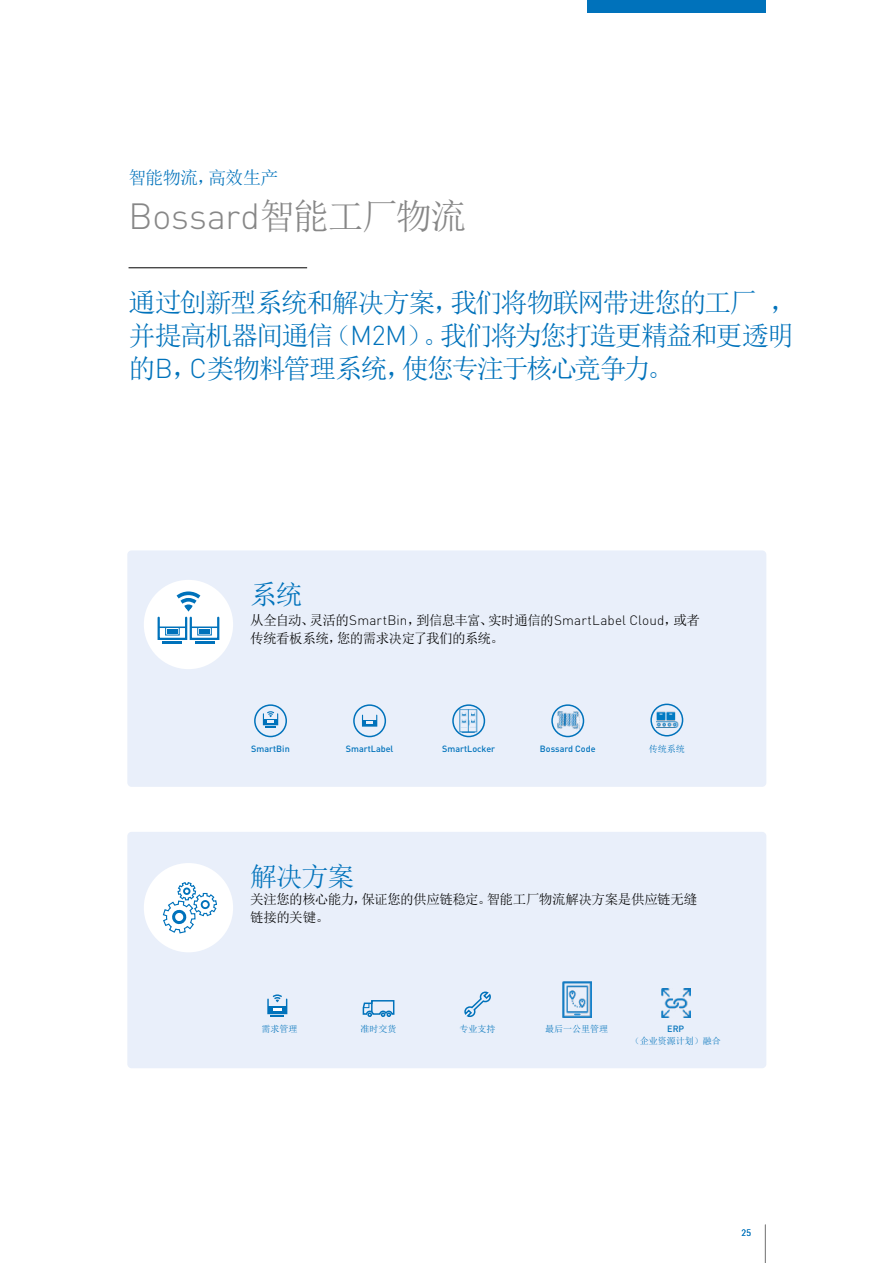
<style>
.page{position:relative;width:893px;height:1263px;background:#fff}
.page>*{position:absolute;margin:0;border:0;box-sizing:border-box;transform-origin:0 0}
.t1{font:300 36px "DINOT";color:#878787}
.t2{font:27px/33px "Sim Sun";letter-spacing:-.065em;color:#0072bb;text-align:justify}
.t3{font:18px "Sim Sun";letter-spacing:-.03em;color:#0072bb}
.t4{font:13.5px/18px "Sim Sun";letter-spacing:-.04em;color:#000}
.t5{font:500 9px "DINOT";color:#0072bb}
.t6{font:9px "Sim Sun";color:#0072bb}
.t7{font:300 9px "DINOT";color:#0072bb}
.s1{font-family:"Sim Sun";font-weight:400}
.s2{font-family:"DINOT";font-weight:300}
</style>
<div class="page">
<div style="left:587px;top:0;width:178px;height:13px;background:#0072bb"></div>
<hr style="left:765px;top:1225px;width:1px;height:38px;background:#878787">
<div style="left:127px;top:550px;width:639px;height:237px;background:#e9effa;border-radius:4px"></div>
<div style="left:127px;top:832px;width:639px;height:236px;background:#e9effa;border-radius:4px"></div>
<div style="left:144px;top:580px;width:89px;height:89px;background:#fff;border-radius:50%"></div>
<div style="left:158px;top:617px;width:29px;height:23px;border:2px solid #0072bb"></div>
<svg style="left:163px;top:641px;width:19px;height:2px"></svg>
<hr style="left:167px;top:629px;width:11px;height:4px;background:#0072bb">
<hr style="left:159px;top:626px;width:27px;height:2px;background:#0072bb">
<div style="left:165px;top:627px;width:15px;height:8px;border:1px solid #0072bb"></div>
<div style="left:190px;top:617px;width:29px;height:23px;border:2px solid #0072bb"></div>
<svg style="left:195px;top:641px;width:19px;height:2px"></svg>
<hr style="left:199px;top:629px;width:11px;height:4px;background:#0072bb">
<hr style="left:191px;top:626px;width:27px;height:2px;background:#0072bb">
<div style="left:197px;top:627px;width:15px;height:8px;border:1px solid #0072bb"></div>
<svg style="left:176px;top:591px;width:25px;height:21px"></svg>
<div style="left:144px;top:863px;width:89px;height:89px;background:#fff;border-radius:50%"></div>
<svg style="left:162px;top:882px;width:55px;height:52px"></svg>
<div style="left:201px;top:901px;width:8px;height:7px;background:#fff;border-radius:50%"></div>
<div style="left:200px;top:900px;width:10px;height:9px;border:2px solid #0072bb;border-radius:50%"></div>
<hr style="left:129px;top:267px;width:178px;height:1px;background:#000">
<svg style="left:255px;top:705px;width:31px;height:31px"></svg>
<div style="left:254px;top:704px;width:33px;height:33px;border:2px solid #0072bb;border-radius:50%"></div>
<div style="left:263px;top:713px;width:15px;height:12px;border:1px solid #0072bb"></div>
<div style="left:263px;top:719px;width:15px;height:6px;background:#0072bb"></div>
<svg style="left:265px;top:711px;width:11px;height:16px"></svg>
<div style="left:353px;top:704px;width:33px;height:33px;border:2px solid #0072bb;border-radius:50%"></div>
<div style="left:362px;top:715px;width:15px;height:12px;border:1px solid #0072bb"></div>
<div style="left:362px;top:720px;width:15px;height:6px;background:#0072bb"></div>
<svg style="left:366px;top:721px;width:7px;height:3px"></svg>
<svg style="left:453px;top:705px;width:31px;height:31px"></svg>
<img style="left:459px;top:709px;width:18px;height:24px">
<div style="left:452px;top:704px;width:33px;height:33px;border:2px solid #0072bb;border-radius:50%"></div>
<svg style="left:552px;top:705px;width:31px;height:31px"></svg>
<img style="left:557px;top:711px;width:22px;height:19px">
<div style="left:551px;top:704px;width:33px;height:33px;border:2px solid #0072bb;border-radius:50%"></div>
<svg style="left:651px;top:704px;width:32px;height:32px"></svg>
<div style="left:650px;top:704px;width:33px;height:32px;border:2px solid #0072bb;border-radius:50%"></div>
<img style="left:657px;top:710px;width:23px;height:17px">
<div style="left:267px;top:998px;width:20px;height:16px;border:1px solid #0072bb"></div>
<div style="left:268px;top:1006px;width:19px;height:7px;background:#0072bb"></div>
<svg style="left:271px;top:994px;width:13px;height:23px"></svg>
<svg style="left:362px;top:1000px;width:33px;height:17px"></svg>
<svg style="left:464px;top:991px;width:27px;height:26px"></svg>
<img style="left:562px;top:981px;width:29px;height:36px">
<img style="left:661px;top:988px;width:29px;height:29px">
<h3 class="t3" style="left:129px;top:168px;width:151px">智能物流，高效生产</h3>
<h1 class="t1" style="left:129px;top:191px;width:340px">Bossard<span class="s1">智能工厂物流</span></h1>
<h2 class="t2" style="left:129px;top:286px;width:670px">通过创新型系统和解决方案，我们将物联网带进您的工厂，并提高机器间通信（<span class="s2">M2M</span>）。我们将为您打造更精益和更透明的<span class="s2">B</span>，<span class="s2">C</span>类物料管理系统，使您专注于核心竞争力。</h2>
<h2 class="t2" style="left:250px;top:578px;width:54px">系统</h2>
<p class="t4" style="left:250px;top:611px;width:451px">从全自动、灵活的<span class="s2">SmartBin</span>，到信息丰富、实时通信的<span class="s2">SmartLabel Cloud</span>，或者传统看板系统，您的需求决定了我们的系统。</p>
<p class="t5" style="left:251px;top:743px;width:40px">SmartBin</p>
<p class="t5" style="left:346px;top:743px;width:49px">SmartLabel</p>
<p class="t5" style="left:442px;top:743px;width:55px">SmartLocker</p>
<p class="t5" style="left:540px;top:743px;width:57px">Bossard Code</p>
<p class="t6" style="left:649px;top:744px;width:37px">传统系统</p>
<h2 class="t2" style="left:250px;top:859px;width:106px">解决方案</h2>
<p class="t4" style="left:250px;top:890px;width:449px">关注您的核心能力，保证您的供应链稳定。智能工厂物流解决方案是供应链无缝链接的关键。</p>
<p class="t6" style="left:261px;top:1024px;width:37px">需求管理</p>
<p class="t6" style="left:361px;top:1024px;width:37px">准时交货</p>
<p class="t6" style="left:460px;top:1024px;width:37px">专业支持</p>
<p class="t6" style="left:545px;top:1024px;width:64px">最后一公里管理</p>
<p class="t5" style="left:667px;top:1023px;width:18px">ERP</p>
<p class="t6" style="left:631px;top:1036px;width:91px">（企业资源计划）融合</p>
<p class="t7" style="left:741px;top:1227px;width:11px">25</p>
</div>
